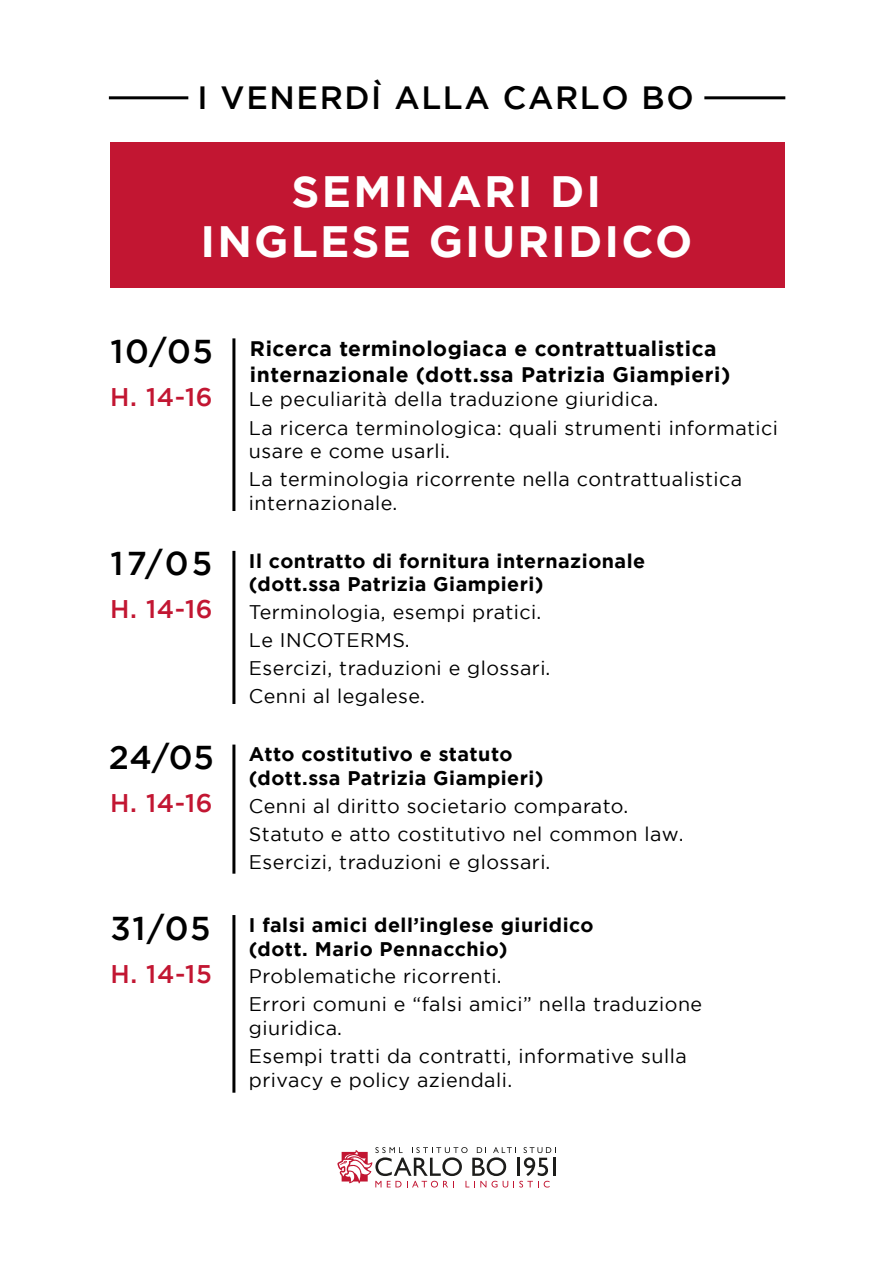
<style>
.page{position:relative;width:893px;height:1263px;background:#fff}
.page>*{position:absolute;margin:0;border:0;box-sizing:border-box;transform-origin:0 0}
.t1{font:700 43.8px/49.5px "Gotham";letter-spacing:.05em;color:#fff;text-align:center}
.t2{font:500 33px "Gotham";letter-spacing:.05em;color:#000}
.t3{font:500 32.1px "Gotham";letter-spacing:.05em;color:#000}
.t4{font:500 25.5px "Gotham";letter-spacing:.025em;color:#c21632}
.t5{font:700 21px/25.2px "Gotham";letter-spacing:.025em;color:#000}
.t6{font:19.65px/28.2px "Gotham";letter-spacing:.025em;color:#000}
.t7{font:700 19.65px/23.5px "Gotham";letter-spacing:.025em;color:#000}
</style>
<div class="page">
<div style="left:110px;top:143px;width:675px;height:145px;background:#c21632"></div>
<hr style="left:232px;top:338px;width:3px;height:173px;background:#000">
<hr style="left:232px;top:551px;width:3px;height:153px;background:#000">
<hr style="left:232px;top:744px;width:3px;height:130px;background:#000">
<hr style="left:232px;top:915px;width:3px;height:178px;background:#000">
<svg style="left:337px;top:1147px;width:219px;height:40px"></svg>
<hr style="left:704px;top:96px;width:81px;height:3px;background:#000">
<hr style="left:109px;top:96px;width:79px;height:3px;background:#000">
<h3 class="t3" style="left:198px;top:79px;width:498px">I VENERDÌ ALLA CARLO BO</h3>
<h1 class="t1" style="left:201px;top:166px;width:493px">SEMINARI DI<br>INGLESE GIURIDICO</h1>
<h2 class="t2" style="left:110px;top:333px;width:104px">10/05</h2>
<p class="t4" style="left:110px;top:383px;width:104px">H. 14-16</p>
<p class="t5" style="left:250px;top:336px;width:482px">Ricerca terminologiaca e contrattualistica internazionale (dott.ssa Patrizia Giampieri)</p>
<p class="t6" style="left:249px;top:385px;width:531px">Le peculiarità della traduzione giuridica.<br>La ricerca terminologica: quali strumenti informatici</p>
<p class="t6" style="left:249px;top:437px;width:495px">usare e come usarli.<br>La terminologia ricorrente nella contrattualistica</p>
<p class="t6" style="left:249px;top:488px;width:150px">internazionale.</p>
<h2 class="t2" style="left:110px;top:544px;width:104px">17/05</h2>
<p class="t4" style="left:110px;top:594px;width:104px">H. 14-16</p>
<p class="t7" style="left:249px;top:548px;width:398px">Il contratto di fornitura internazionale (dott.ssa Patrizia Giampieri)</p>
<p class="t6" style="left:249px;top:597px;width:303px">Terminologia, esempi pratici.<br>Le INCOTERMS.<br>Esercizi, traduzioni e glossari.<br>Cenni al legalese.</p>
<h2 class="t2" style="left:109px;top:738px;width:107px">24/05</h2>
<p class="t4" style="left:110px;top:788px;width:104px">H. 14-16</p>
<p class="t7" style="left:249px;top:742px;width:296px">Atto costitutivo e statuto (dott.ssa Patrizia Giampieri)</p>
<p class="t6" style="left:249px;top:791px;width:436px">Cenni al diritto societario comparato.<br>Statuto e atto costitutivo nel common law.<br>Esercizi, traduzioni e glossari.</p>
<h2 class="t2" style="left:110px;top:910px;width:102px">31/05</h2>
<p class="t4" style="left:111px;top:960px;width:103px">H. 14-15</p>
<p class="t7" style="left:249px;top:913px;width:346px">I falsi amici dell’inglese giuridico (dott. Mario Pennacchio)</p>
<p class="t6" style="left:249px;top:962px;width:455px">Problematiche ricorrenti.<br>Errori comuni e “falsi amici” nella traduzione</p>
<p class="t6" style="left:249px;top:1013px;width:439px">giuridica.<br>Esempi tratti da contratti, informative sulla</p>
<p class="t6" style="left:249px;top:1065px;width:265px">privacy e policy aziendali.</p>
</div>
